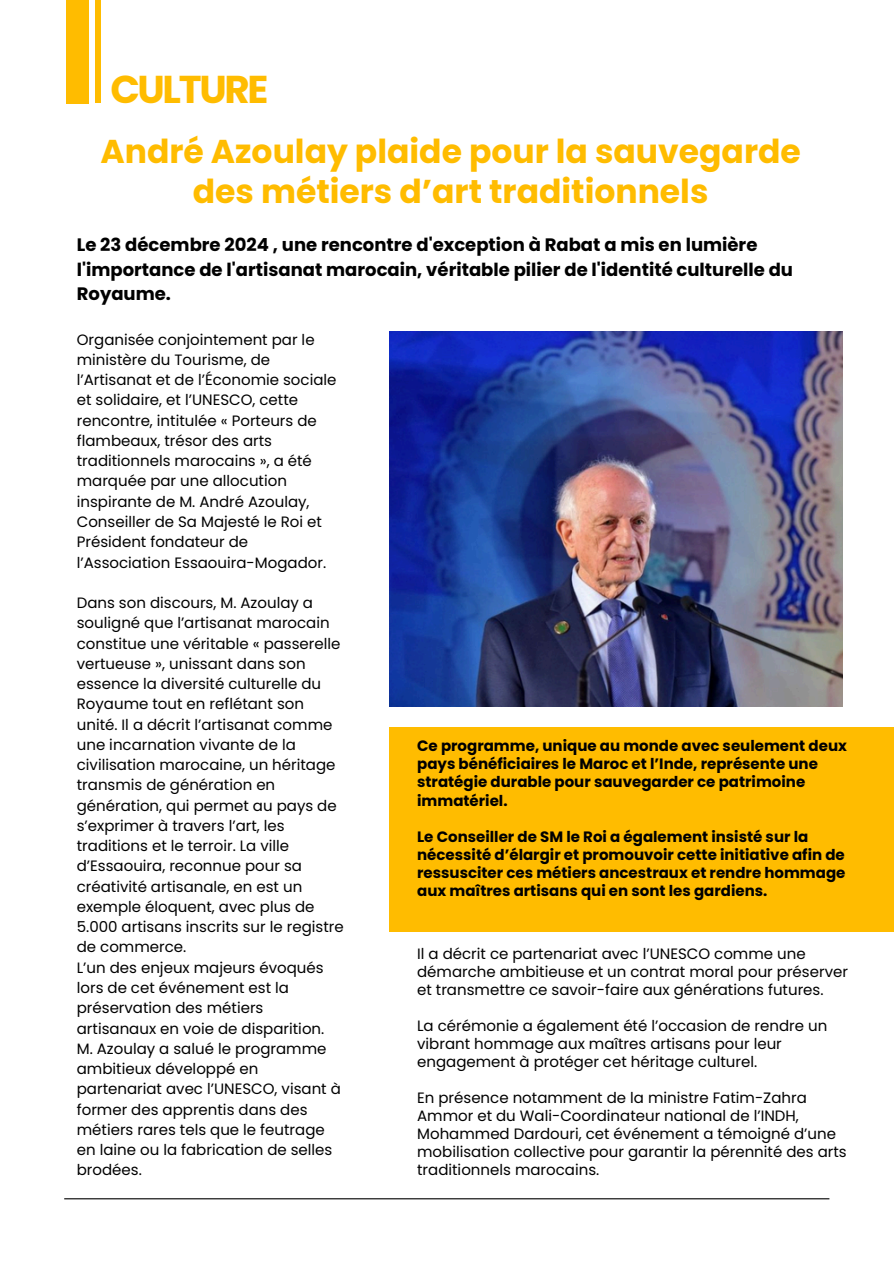
<style>
.page{position:relative;width:894px;height:1264px;background:#fff}
.page>*{position:absolute;margin:0;border:0;box-sizing:border-box;transform-origin:0 0}
.t1{font:700 38.85px "Poppins";letter-spacing:-.06em;color:#ffbc00}
.t2{font:700 33px/39.3px "Poppins";color:#ffbc00;text-align:center}
.t3{font:700 18px/24.8px "Poppins";color:#000}
.t4{font:15px/20.2px "Poppins";color:#000}
.t5{font:700 15px/18px "Poppins";color:#000}
</style>
<div class="page">
<div style="left:389px;top:727px;width:504px;height:204px;background:#ffbc00"></div>
<hr style="left:64px;top:1198px;width:765px;height:1px;background:#000">
<div style="left:67px;top:0;width:22px;height:104px;background:#ffbc00"></div>
<hr style="left:96px;top:0;width:4px;height:102px;background:#ffbc00">
<img style="left:389px;top:331px;width:453px;height:375px">
<h4 class="t1" style="left:110px;top:62px;width:159px">CULTURE</h4>
<h1 class="t2" style="left:100px;top:132px;width:701px">André Azoulay plaide pour la sauvegarde des métiers d’art traditionnels</h1>
<h2 class="t3" style="left:77px;top:232px;width:717px">Le 23 décembre 2024 , une rencontre d'exception à Rabat a mis en lumière l'importance de l'artisanat marocain, véritable pilier de l'identité culturelle du<br>Royaume.</h2>
<h4 class="t4" style="left:77px;top:329px;width:261px">Organisée conjointement par le ministère du Tourisme, de l’Artisanat et de l’Économie sociale et solidaire, et l’UNESCO, cette rencontre, intitulée « Porteurs de flambeaux, trésor des arts traditionnels marocains », a été marquée par une allocution inspirante de M. André Azoulay,<br>Conseiller de Sa Majesté le Roi et<br>Président fondateur de l’Association Essaouira-Mogador.</h4>
<p class="t4" style="left:77px;top:592px;width:268px">Dans son discours, M. Azoulay a souligné que l’artisanat marocain constitue une véritable « passerelle vertueuse », unissant dans son essence la diversité culturelle du<br>Royaume tout en reflétant son unité. Il a décrit l’artisanat comme une incarnation vivante de la civilisation marocaine, un héritage transmis de génération en génération, qui permet au pays de s’exprimer à travers l’art, les traditions et le terroir. La ville d’Essaouira, reconnue pour sa créativité artisanale, en est un exemple éloquent, avec plus de<br>5.000 artisans inscrits sur le registre de commerce.</p>
<p class="t4" style="left:77px;top:957px;width:265px">L’un des enjeux majeurs évoqués lors de cet événement est la préservation des métiers artisanaux en voie de disparition.<br>M. Azoulay a salué le programme ambitieux développé en partenariat avec l’UNESCO, visant à former des apprentis dans des métiers rares tels que le feutrage en laine ou la fabrication de selles brodées.</p>
<p class="t5" style="left:417px;top:737px;width:431px">Ce programme, unique au monde avec seulement deux pays bénéficiaires le Maroc et l’Inde, représente une stratégie durable pour sauvegarder ce patrimoine immatériel.</p>
<p class="t5" style="left:417px;top:827px;width:429px">Le Conseiller de SM le Roi a également insisté sur la nécessité d’élargir et promouvoir cette initiative afin de ressusciter ces métiers ancestraux et rendre hommage aux maîtres artisans qui en sont les gardiens.</p>
<h3 class="t4" style="left:417px;top:944px;width:432px;line-height:18px">Il a décrit ce partenariat avec l’UNESCO comme une démarche ambitieuse et un contrat moral pour préserver et transmettre ce savoir-faire aux générations futures.</h3>
<p class="t4" style="left:417px;top:1016px;width:411px;line-height:18px">La cérémonie a également été l’occasion de rendre un vibrant hommage aux maîtres artisans pour leur engagement à protéger cet héritage culturel.</p>
<p class="t4" style="left:417px;top:1088px;width:431px;line-height:18px">En présence notamment de la ministre Fatim-Zahra Ammor et du Wali-Coordinateur national de l’INDH, Mohammed Dardouri, cet événement a témoigné d’une mobilisation collective pour garantir la pérennité des arts traditionnels marocains.</p>
</div>
